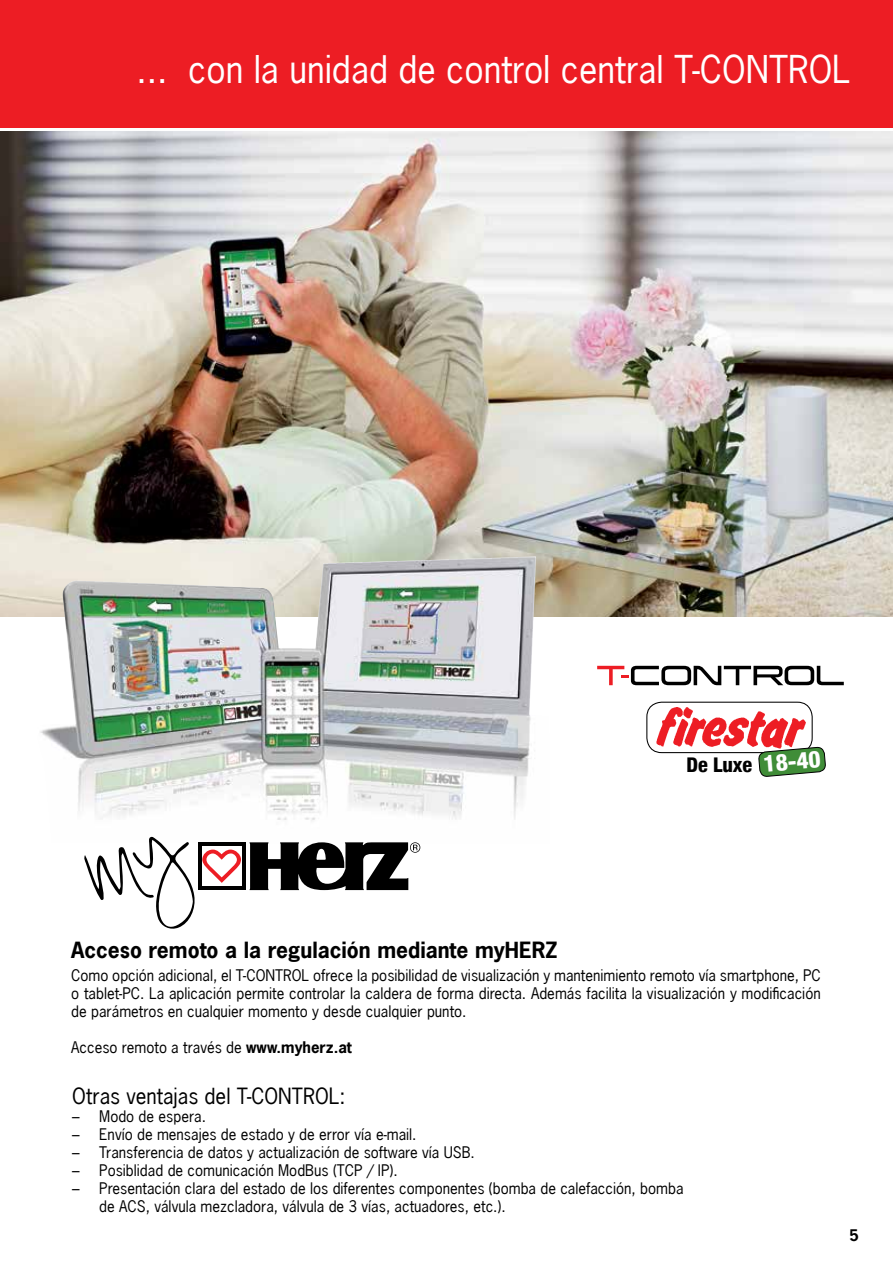
<style>
.page{position:relative;width:893px;height:1263px;background:#fff}
.page>*{position:absolute;margin:0;border:0;box-sizing:border-box;transform-origin:0 0}
.t1{font:36px "News Gothic LT";color:#fff}
.t2{font:800 condensed 23.4px "Helvetica 87";color:#fff}
.t3{font:700 21px "News Gothic LT";color:#000}
.t4{font:21px "News Gothic LT";color:#000}
.t5{font:800 condensed 20.25px "Helvetica 87";color:#000}
.t6{font:15px/18px "News Gothic LT";color:#000}
.t7{font:700 15px "News Gothic LT";color:#000}
.s1{font-weight:700}
</style>
<div class="page">
<img style="left:0;top:132px;width:893px;height:485px">
<div style="left:0;top:0;width:893px;height:128px;background:#ed1d24"></div>
<svg style="left:597px;top:666px;width:247px;height:19px"></svg>
<img style="left:34px;top:556px;width:516px;height:265px">
<img style="left:653px;top:704px;width:154px;height:49px">
<div style="left:646px;top:702px;width:167px;height:51px;border:1px solid #000;border-radius:15px"></div>
<svg style="left:758px;top:747px;width:68px;height:30px;background:#5e9558"></svg>
<svg style="left:84px;top:836px;width:111px;height:93px"></svg>
<svg style="left:249px;top:842px;width:171px;height:48px"></svg>
<svg style="left:202px;top:849px;width:39px;height:34px"></svg>
<hr style="left:198px;top:844px;width:4px;height:44px;background:#000">
<hr style="left:242px;top:845px;width:4px;height:44px;background:#000">
<hr style="left:198px;top:842px;width:48px;height:4px;background:#000">
<hr style="left:198px;top:886px;width:48px;height:4px;background:#000">
<h1 class="t1" style="left:136px;top:47px;width:715px">... con la unidad de control central T-CONTROL</h1>
<h3 class="t5" style="left:686px;top:752px;width:67px">De Luxe</h3>
<h2 class="t2" style="left:762px;top:749px;width:59px;rotate:-5deg">18-40</h2>
<h3 class="t3" style="left:71px;top:936px;width:488px">Acceso remoto a la regulación mediante myHERZ</h3>
<p class="t6" style="left:71px;top:966px;width:751px;text-align:justify">Como opción adicional, el T-CONTROL ofrece la posibilidad de visualización y mantenimiento remoto vía smartphone, PC o tablet-PC. La aplicación permite controlar la caldera de forma directa. Además facilita la visualización y modificación de parámetros en cualquier momento y desde cualquier punto.</p>
<p class="t6" style="left:71px;top:1038px;width:282px">Acceso remoto a través de <span class="s1">www.myherz.at</span></p>
<h3 class="t4" style="left:72px;top:1082px;width:275px">Otras ventajas del T-CONTROL:</h3>
<p class="t6" style="left:72px;top:1107px;width:135px">– Modo de espera.</p>
<p class="t6" style="left:72px;top:1125px;width:346px">– Envío de mensajes de estado y de error vía e-mail.</p>
<p class="t6" style="left:72px;top:1143px;width:404px">– Transferencia de datos y actualización de software vía USB.</p>
<p class="t6" style="left:72px;top:1161px;width:327px">– Posiblidad de comunicación ModBus (TCP / IP).</p>
<p class="t6" style="left:99px;top:1179px;width:586px;text-indent:-27px">– Presentación clara del estado de los diferentes componentes (bomba de calefacción, bomba de ACS, válvula mezcladora, válvula de 3 vías, actuadores, etc.).</p>
<p class="t7" style="left:850px;top:1225px;width:11px">5</p>
</div>
